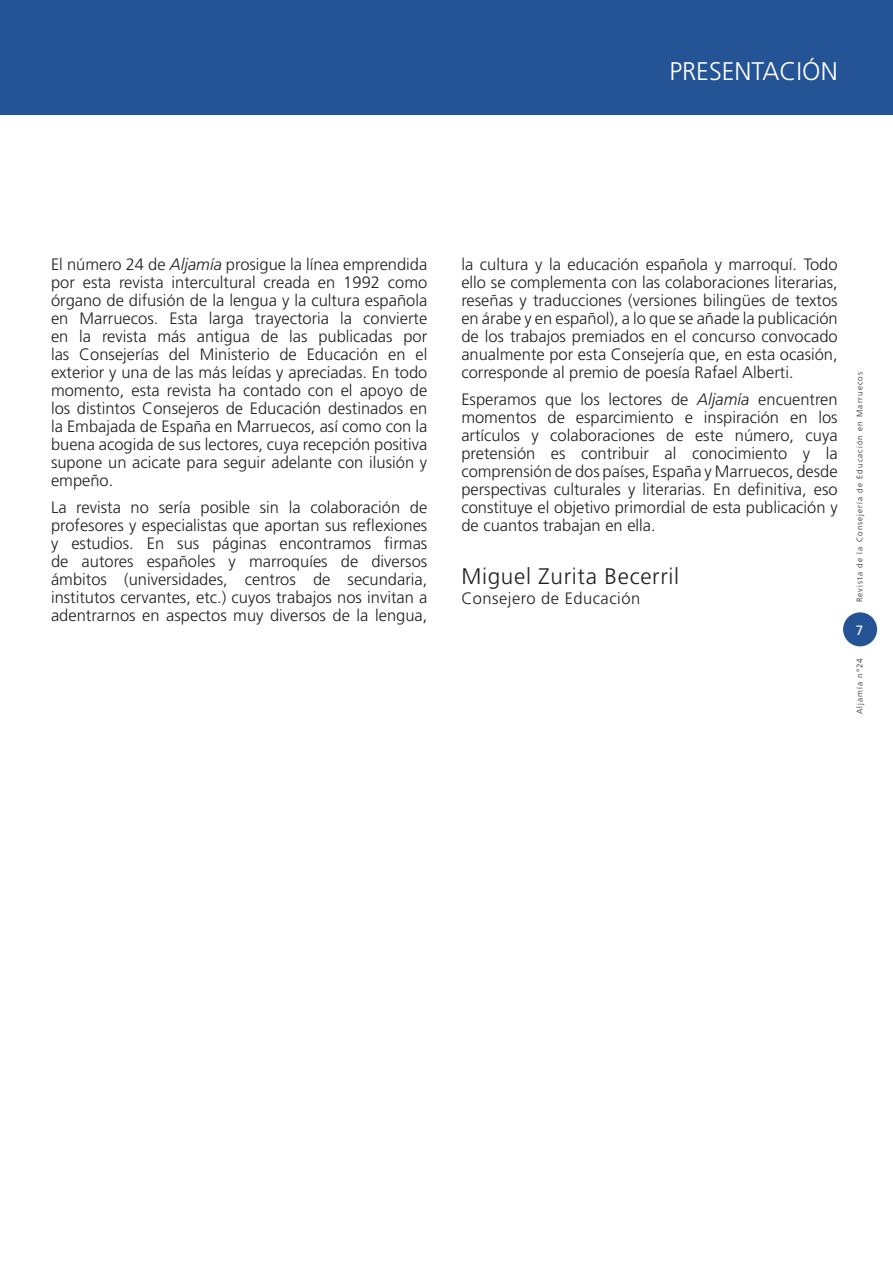
<style>
.page{position:relative;width:893px;height:1263px;background:#fff}
.page>*{position:absolute;margin:0;border:0;box-sizing:border-box;transform-origin:0 0}
.T_réserve{font:300 25.5px "Frutiger";color:#fff}
.t1auteur{font:300 22.5px "Frutiger";letter-spacing:.03em;color:#231f20}
.n00{font:300 16.5px/18px "Frutiger";color:#231f20;text-align:justify}
.t1titre{font:300 16.5px "Frutiger";letter-spacing:.03em;color:#231f20}
.t1{font:13.5px "Frutiger";color:#fff}
.t2{font:300 8.1px "Frutiger";letter-spacing:.13em;color:#231f20}
.s1{font-style:italic}
</style>
<div class="page">
<div style="left:0;top:0;width:893px;height:115px;background:#245495"></div>
<div style="left:843px;top:612px;width:34px;height:34px;background:#245495;border-radius:50%"></div>
<p class="T_réserve" style="left:669px;top:56px;width:170px">PRESENTACIÓN</p>
<p class="n00" style="left:51px;top:255px;width:378px">El número 24 de <span class="s1">Aljamía</span> prosigue la línea emprendida por esta revista intercultural creada en 1992 como órgano de difusión de la lengua y la cultura española en Marruecos. Esta larga trayectoria la convierte en la revista más antigua de las publicadas por las Consejerías del Ministerio de Educación en el exterior y una de las más leídas y apreciadas. En todo momento, esta revista ha contado con el apoyo de los distintos Consejeros de Educación destinados en la Embajada de España en Marruecos, así como con la buena acogida de sus lectores, cuya recepción positiva supone un acicate para seguir adelante con ilusión y empeño.</p>
<p class="n00" style="left:51px;top:498px;width:378px">La revista no sería posible sin la colaboración de profesores y especialistas que aportan sus reflexiones y estudios. En sus páginas encontramos firmas de autores españoles y marroquíes de diversos ámbitos (universidades, centros de secundaria, institutos cervantes, etc.) cuyos trabajos nos invitan a adentrarnos en aspectos muy diversos de la lengua,</p>
<p class="n00" style="left:461px;top:255px;width:378px">la cultura y la educación española y marroquí. Todo ello se complementa con las colaboraciones literarias, reseñas y traducciones (versiones bilingües de textos en árabe y en español), a lo que se añade la publicación de los trabajos premiados en el concurso convocado anualmente por esta Consejería que, en esta ocasión, corresponde al premio de poesía Rafael Alberti.</p>
<p class="n00" style="left:461px;top:390px;width:378px">Esperamos que los lectores de <span class="s1">Aljamía</span> encuentren momentos de esparcimiento e inspiración en los artículos y colaboraciones de este número, cuya pretensión es contribuir al conocimiento y la comprensión de dos países, España y Marruecos, desde perspectivas culturales y literarias. En definitiva, eso constituye el objetivo primordial de esta publicación y de cuantos trabajan en ella.</p>
<p class="t1auteur" style="left:461px;top:564px;width:219px">Miguel Zurita Becerril</p>
<p class="t1titre" style="left:461px;top:589px;width:180px">Consejero de Educación</p>
<p class="t2" style="left:855px;top:602px;width:232px;rotate:-90deg">Revista de la Consejería de Educación en Marruecos</p>
<p class="t1" style="left:856px;top:622px;width:9px">7</p>
<p class="t2" style="left:855px;top:714px;width:58px;rotate:-90deg">Aljamía n°24</p>
</div>
